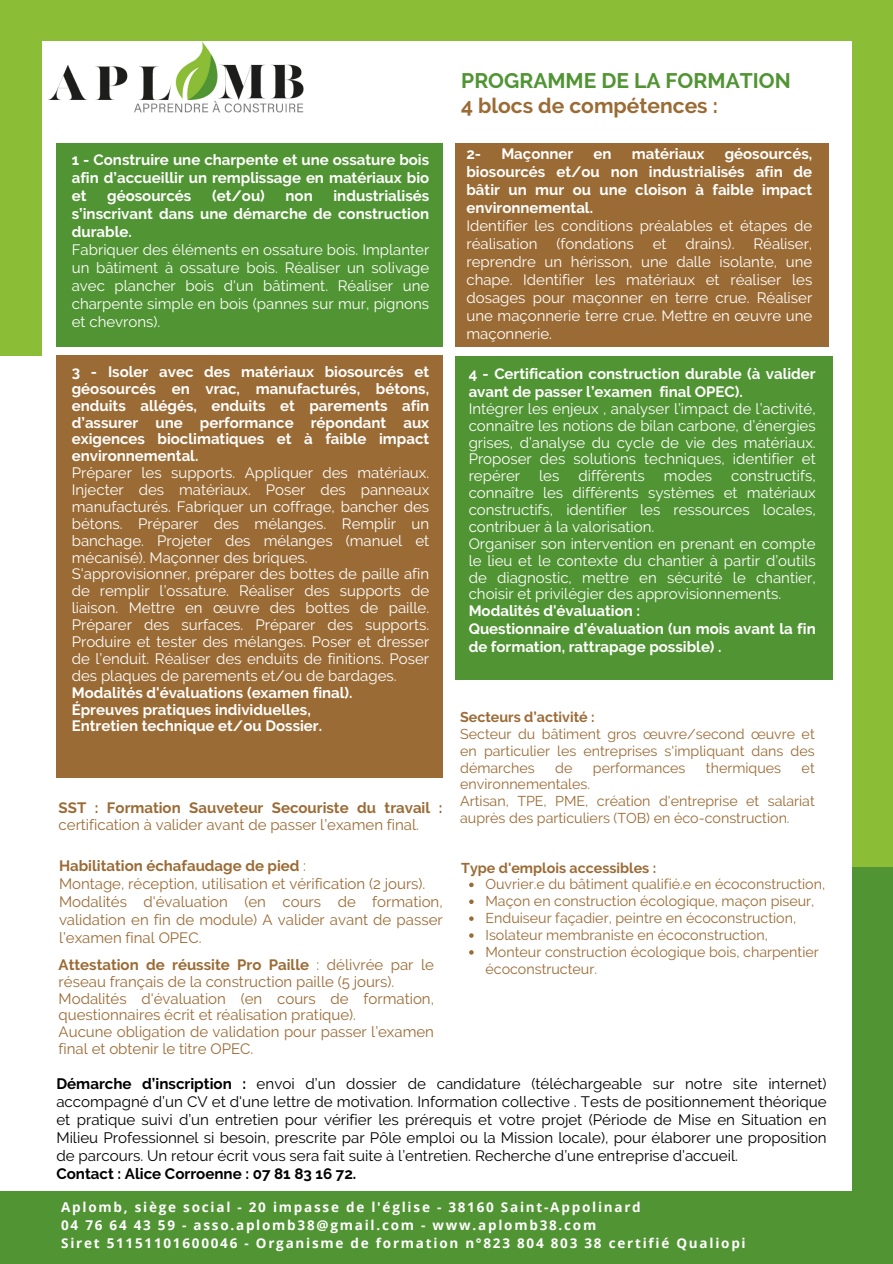
<style>
.page{position:relative;width:893px;height:1264px;background:#fff}
.page>*{position:absolute;margin:0;border:0;box-sizing:border-box;transform-origin:0 0}
.t1{font:700 21px "Raleway";color:#519433}
.t2{font:700 21px "Raleway";color:#9b6b35}
.t3{font:15.15px/18px "Raleway";color:#000}
.t4{font:15px/16.8px "Raleway";color:#fff}
.t5{font:15px/16.8px "Raleway";color:#9b6b35}
.t6{font:700 15px/18px "Raleway";color:#fff}
.t7{font:14.25px/16.8px "Raleway";color:#9b6b35}
.t8{font:700 14.25px "Raleway";color:#9b6b35}
.t9{font:700 13.5px "Open Sans";letter-spacing:.13em;color:#fff}
.s1{font-weight:700}
.s2{font-weight:400}
</style>
<div class="page">
<div style="left:851px;top:0;width:41px;height:867px;background:#8bbd37"></div>
<div style="left:0;top:1191px;width:892px;height:72px;background:#519433"></div>
<div style="left:851px;top:867px;width:41px;height:396px;background:#519433"></div>
<div style="left:0;top:0;width:42px;height:355px;background:#8bbd37"></div>
<div style="left:0;top:0;width:892px;height:41px;background:#8bbd37"></div>
<div style="left:455px;top:143px;width:373px;height:204px;background:#9b6b35"></div>
<svg style="left:469px;top:882px;width:4px;height:5px"></svg>
<svg style="left:469px;top:899px;width:4px;height:5px"></svg>
<svg style="left:469px;top:916px;width:4px;height:4px"></svg>
<svg style="left:469px;top:933px;width:4px;height:4px"></svg>
<svg style="left:469px;top:950px;width:4px;height:4px"></svg>
<div style="left:455px;top:355px;width:377px;height:324px;background:#519433"></div>
<img style="left:48px;top:42px;width:256px;height:71px">
<div style="left:56px;top:143px;width:386px;height:204px;background:#519433"></div>
<div style="left:56px;top:355px;width:386px;height:423px;background:#9b6b35"></div>
<p class="t6" style="left:72px;top:151px;width:359px;text-align:justify">1 - Construire une charpente et une ossature bois afin d’accueillir un remplissage en matériaux bio et</p>
<p class="t6" style="left:107px;top:187px;width:86px">géosourcés</p>
<p class="t6" style="left:212px;top:187px;width:54px">(et/ou)</p>
<p class="t6" style="left:285px;top:187px;width:29px">non</p>
<p class="t4" style="left:72px;top:187px;width:359px;line-height:18px;text-indent:262px"><span class="s1">industrialisés s’inscrivant dans une démarche de construction durable.<br></span>Fabriquer des éléments en ossature bois. Implanter un bâtiment à ossature bois. Réaliser un solivage avec plancher bois d'un bâtiment. Réaliser une charpente simple en bois (pannes sur mur, pignons et chevrons).</p>
<h3 class="t4" style="left:72px;top:363px;width:359px"><span class="s1">3 - Isoler avec des matériaux biosourcés et géosourcés en vrac, manufacturés, bétons, enduits allégés, enduits et parements afin d’assurer une performance répondant aux exigences bioclimatiques et à faible impact environnemental.<br></span>Préparer les supports. Appliquer des matériaux.<br>Injecter des matériaux. Poser des panneaux manufacturés. Fabriquer un coffrage, bancher des bétons. Préparer des mélanges. Remplir un banchage. Projeter des mélanges (manuel et mécanisé). Maçonner des briques.<br>S'approvisionner, préparer des bottes de paille afin de remplir l’ossature. Réaliser des supports de liaison. Mettre en œuvre des bottes de paille.<br>Préparer des surfaces. Préparer des supports.<br>Produire et tester des mélanges. Poser et dresser de l’enduit. Réaliser des enduits de finitions. Poser des plaques de parements et/ou de bardages.<br><span class="s1">Modalités d'évaluations (examen final).<br>Épreuves pratiques individuelles,<br>Entretien technique et/ou Dossier.</span></h3>
<p class="t5" style="left:59px;top:799px;width:385px"><span class="s1">SST : Formation Sauveteur Secouriste du travail : </span>certification à valider avant de passer l’examen final.</p>
<h3 class="t5" style="left:59px;top:857px;width:385px;line-height:18px"><span class="s1">Habilitation échafaudage de pied</span> :<br>Montage, réception, utilisation et vérification (2 jours).<br>Modalités d'évaluation (en cours de formation, validation en fin de module) A valider avant de passer l’examen final OPEC.</h3>
<p class="t5" style="left:59px;top:956px;width:377px"><span class="s1">Attestation de réussite Pro Paille</span> : délivrée par le réseau français de la construction paille (5 jours).<br>Modalités d'évaluation (en cours de formation, questionnaires écrit et réalisation pratique).<br>Aucune obligation de validation pour passer l’examen final et obtenir le titre OPEC.</p>
<h1 class="t1" style="left:461px;top:69px;width:331px">PROGRAMME DE LA FORMATION</h1>
<h1 class="t2" style="left:461px;top:93px;width:258px">4 blocs de compétences :</h1>
<h3 class="t6" style="left:466px;top:145px;width:16px">2-</h3>
<h3 class="t6" style="left:501px;top:145px;width:74px">Maçonner</h3>
<h3 class="t6" style="left:593px;top:145px;width:20px">en</h3>
<h3 class="t6" style="left:631px;top:145px;width:74px">matériaux</h3>
<h3 class="t6" style="left:466px;top:145px;width:347px;text-indent:258px">géosourcés, biosourcés et/ou non industrialisés afin de bâtir un mur ou une cloison à faible impact environnemental.<br><span class="s2">Identifier les conditions préalables et étapes de réalisation</span></h3>
<h3 class="t4" style="left:556px;top:236px;width:79px">(fondations</h3>
<h3 class="t4" style="left:652px;top:236px;width:15px">et</h3>
<h3 class="t4" style="left:685px;top:236px;width:50px">drains).</h3>
<h3 class="t4" style="left:466px;top:235px;width:347px;line-height:18px;text-align:justify;text-indent:287px">Réaliser, reprendre un hérisson, une dalle isolante, une chape. Identifier les matériaux et réaliser les dosages pour maçonner en terre crue. Réaliser une maçonnerie terre crue. Mettre en œuvre une maçonnerie.</h3>
<p class="t4" style="left:468px;top:365px;width:348px"><span class="s1">4 - Certification construction durable (à valider avant de passer l’examen final OPEC).<br></span>Intégrer les enjeux , analyser l’impact de l’activité, connaître les notions de bilan carbone, d’énergies grises, d’analyse du cycle de vie des matériaux.<br>Proposer des solutions techniques, identifier et repérer</p>
<p class="t4" style="left:468px;top:467px;width:348px;text-indent:262px">constructifs, connaître les différents systèmes et matériaux constructifs, identifier les ressources locales, contribuer à la valorisation.<br>Organiser son intervention en prenant en compte le lieu et le contexte du chantier à partir d’outils de diagnostic, mettre en sécurité le chantier, choisir et privilégier des approvisionnements.<br><span class="s1">Modalités d'évaluation :<br>Questionnaire d’évaluation (un mois avant la fin de formation, rattrapage possible) .</span></p>
<p class="t4" style="left:539px;top:467px;width:22px">les</p>
<p class="t4" style="left:578px;top:467px;width:68px">différents</p>
<p class="t4" style="left:664px;top:467px;width:50px">modes</p>
<h3 class="t7" style="left:460px;top:708px;width:356px"><span class="s1">Secteurs d’activité :<br></span>Secteur du bâtiment gros œuvre/second œuvre et en particulier les entreprises s'impliquant dans des démarches</h3>
<h3 class="t7" style="left:555px;top:759px;width:19px">de</h3>
<h3 class="t7" style="left:593px;top:759px;width:94px">performances</h3>
<h3 class="t7" style="left:706px;top:759px;width:77px">thermiques</h3>
<h3 class="t7" style="left:801px;top:759px;width:15px">et</h3>
<h3 class="t7" style="left:460px;top:776px;width:356px">environnementales.<br>Artisan, TPE, PME, création d'entreprise et salariat auprès des particuliers (TOB) en éco-construction.</h3>
<h3 class="t8" style="left:461px;top:859px;width:196px">Type d'emplois accessibles :</h3>
<h3 class="t7" style="left:485px;top:876px;width:341px">Ouvrier.e du bâtiment qualifié.e en écoconstruction,</h3>
<h3 class="t7" style="left:485px;top:892px;width:330px">Maçon en construction écologique, maçon piseur,</h3>
<h2 class="t7" style="left:485px;top:909px;width:312px">Enduiseur façadier, peintre en écoconstruction,</h2>
<p class="t7" style="left:485px;top:926px;width:284px">Isolateur membraniste en écoconstruction,</p>
<p class="t7" style="left:485px;top:943px;width:335px">Monteur construction écologique bois, charpentier écoconstructeur.</p>
<p class="t3" style="left:56px;top:1074px;width:771px"><span class="s1">Démarche d’inscription :</span> envoi d’un dossier de candidature (téléchargeable sur notre site internet) accompagné d’un CV et d'une lettre de motivation. Information collective . Tests de positionnement théorique et pratique suivi d’un entretien pour vérifier les prérequis et votre projet (Période de Mise en Situation en Milieu Professionnel si besoin, prescrite par Pôle emploi ou la Mission locale), pour élaborer une proposition de parcours. Un retour écrit vous sera fait suite à l’entretien. Recherche d’une entreprise d’accueil.<br><span class="s1">Contact : Alice Corroenne : 07 81 83 16 72.</span></p>
<p class="t9" style="left:61px;top:1197px;width:581px">Aplomb, siège social - 20 impasse de l'église - 38160 Saint-Appolinard</p>
<h3 class="t9" style="left:61px;top:1215px;width:536px">04 76 64 43 59 - asso.aplomb38@gmail.com - www.aplomb38.com</h3>
<h3 class="t9" style="left:61px;top:1233px;width:686px">Siret 51151101600046 - Organisme de formation n°823 804 803 38 certifié Qualiopi</h3>
</div>
